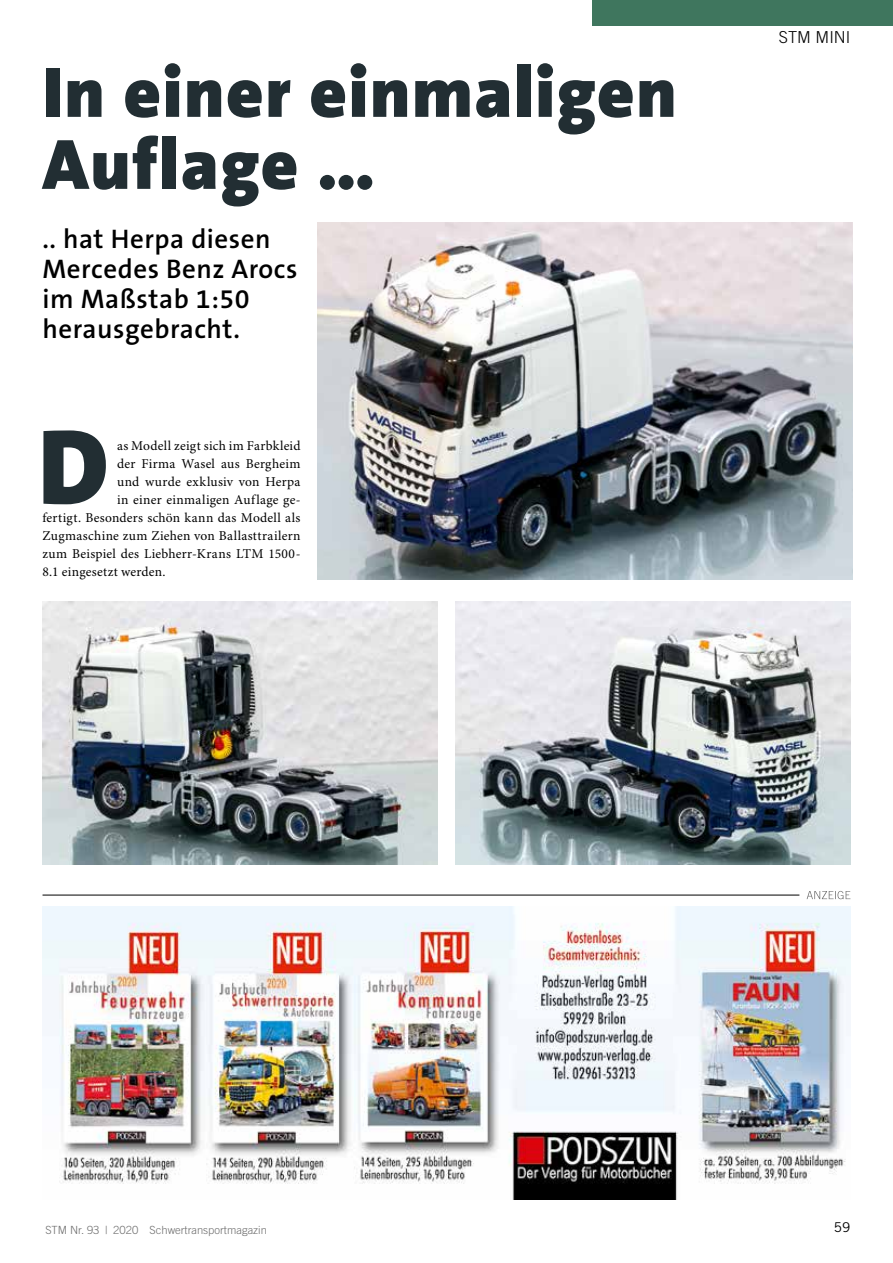
<style>
.page{position:relative;width:893px;height:1263px;background:#fff}
.page>*{position:absolute;margin:0;border:0;box-sizing:border-box;transform-origin:0 0}
.t1{font:900 108px "The Sans B9";color:#222e33}
.t2{font:900 72px/72px "The Sans B9";letter-spacing:.02em;color:#222e33}
.t3{font:600 27px/30px "The Sans B6";letter-spacing:.02em;color:#000}
.t4{font:300 16.5px "Trade Gothic";color:#000}
.t5{font:13.5px "Minion Pro";letter-spacing:.02em;color:#000}
.t6{font:13.5px "Trade Gothic";color:#000}
.t7{font:300 11.25px "Trade Gothic";color:#6e6e6e}
</style>
<div class="page">
<div style="left:592px;top:0;width:301px;height:26px;background:#3f765e"></div>
<img style="left:43px;top:907px;width:807px;height:292px">
<svg style="left:807px;top:891px;width:43px;height:8px"></svg>
<hr style="left:43px;top:895px;width:756px;height:1px;background:#000">
<img style="left:317px;top:223px;width:535px;height:356px">
<img style="left:455px;top:601px;width:395px;height:263px">
<img style="left:43px;top:601px;width:395px;height:263px">
<h2 class="t2" style="left:43px;top:59px;width:636px">In einer einmaligen<br>Auflage …</h2>
<h3 class="t3" style="left:43px;top:225px;width:256px">.. hat Herpa diesen<br>Mercedes Benz Arocs im Maßstab 1:50 herausgebracht.</h3>
<h1 class="t1" style="left:38px;top:409px;width:72px">D</h1>
<p class="t5" style="left:117px;top:438px;width:185px">as Modell zeigt sich im Farbkleid</p>
<p class="t5" style="left:117px;top:456px;width:185px">der Firma Wasel aus Bergheim</p>
<p class="t5" style="left:117px;top:474px;width:185px">und wurde exklusiv von Herpa</p>
<p class="t5" style="left:117px;top:492px;width:185px">in einer einmaligen Auflage ge-</p>
<p class="t5" style="left:43px;top:510px;width:259px">fertigt. Besonders schön kann das Modell als</p>
<p class="t5" style="left:43px;top:528px;width:259px">Zugmaschine zum Ziehen von Ballasttrailern</p>
<p class="t5" style="left:43px;top:546px;width:259px">zum Beispiel des Liebherr-Krans LTM 1500-</p>
<p class="t5" style="left:43px;top:564px;width:125px">8.1 eingesetzt werden.</p>
<p class="t4" style="left:779px;top:27px;width:73px">STM MINI</p>
<p class="t7" style="left:45px;top:1223px;width:223px">STM Nr. 93 | 2020 Schwertransportmagazin</p>
<p class="t6" style="left:834px;top:1219px;width:18px">59</p>
</div>
